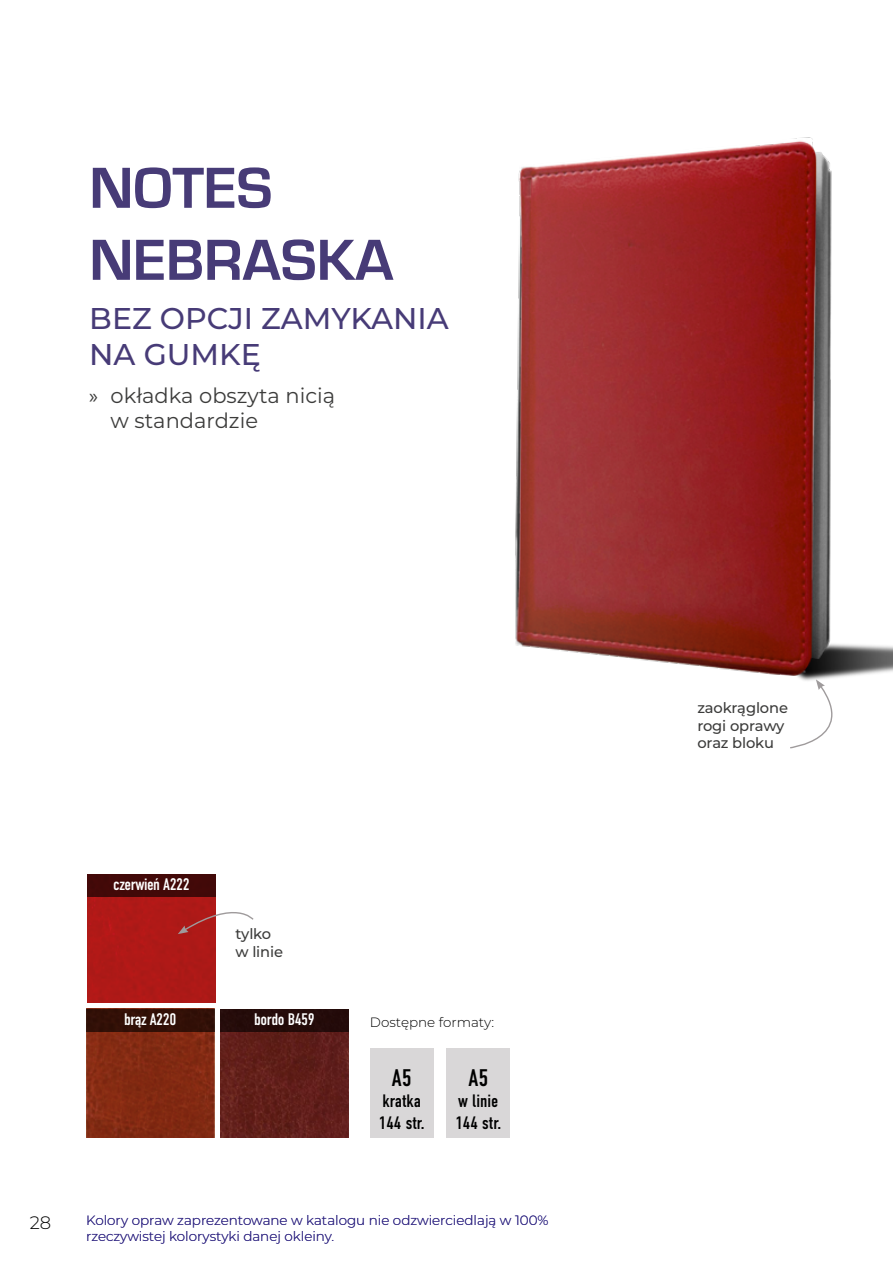
<style>
.page{position:relative;width:893px;height:1263px;background:#fff}
.page>*{position:absolute;margin:0;border:0;box-sizing:border-box;transform-origin:0 0}
.t1{font:700 60px/72px "Eurostile";color:#473b77}
.t2{font:500 30px/36px "Montserrat";color:#473b77}
.t3{font:24px "DIN Condensed";color:#000}
.t4{font:21px/25.2px "Montserrat";color:#3c3c3b}
.t5{font:18px/21.6px "DIN Condensed";color:#000}
.t6{font:300 18px "Montserrat";color:#000}
.t7{font:16.65px "DIN Condensed";letter-spacing:-.025em;color:#fff}
.t8{font:500 14.7px/17.7px "Montserrat";letter-spacing:-.01em;color:#3c3c3b}
.t9{font:300 13.5px/16.2px "Montserrat";color:#312783}
.t10{font:300 13.5px "Montserrat";color:#000}
.s1{font-family:"Myriad Pro"}
</style>
<div class="page">
<img style="left:86px;top:1032px;width:128px;height:105px">
<div style="left:86px;top:1009px;width:128px;height:23px;background:#321007"></div>
<div style="left:88px;top:897px;width:128px;height:105px;background:#af1917"></div>
<img style="left:220px;top:1032px;width:129px;height:105px">
<div style="left:88px;top:874px;width:128px;height:23px;background:#420908"></div>
<div style="left:220px;top:1009px;width:129px;height:23px;background:#240b0a"></div>
<img style="left:515px;top:137px;width:378px;height:542px">
<svg style="left:790px;top:679px;width:43px;height:70px"></svg>
<svg style="left:178px;top:899px;width:76px;height:35px"></svg>
<div style="left:370px;top:1048px;width:64px;height:89px;background:#d9d7d8"></div>
<div style="left:446px;top:1048px;width:64px;height:89px;background:#d9d7d8"></div>
<h1 class="t1" style="left:89px;top:153px;width:306px">NOTES<br>NEBRASKA</h1>
<h2 class="t2" style="left:89px;top:299px;width:361px">BEZ OPCJI ZAMYKANIA<br>NA GUMKĘ</h2>
<h3 class="t4" style="left:111px;top:382px;width:226px;text-indent:-21px"><span class="s1">»</span> okładka obszyta nicią w standardzie</h3>
<p class="t7" style="left:113px;top:875px;width:78px">czerwień A222</p>
<p class="t7" style="left:124px;top:1010px;width:54px">brąz A220</p>
<p class="t8" style="left:235px;top:924px;width:49px">tylko w linie</p>
<p class="t7" style="left:254px;top:1010px;width:62px">bordo B459</p>
<p class="t10" style="left:370px;top:1013px;width:126px">Dostępne formaty:</p>
<h3 class="t3" style="left:392px;top:1064px;width:21px">A5</h3>
<h3 class="t5" style="left:379px;top:1091px;width:47px">kratka<br>144 str.</h3>
<h3 class="t3" style="left:468px;top:1064px;width:21px">A5</h3>
<h3 class="t5" style="left:455px;top:1091px;width:47px">w linie<br>144 str.</h3>
<h3 class="t6" style="left:30px;top:1211px;width:23px">28</h3>
<p class="t9" style="left:86px;top:1212px;width:464px">Kolory opraw zaprezentowane w katalogu nie odzwierciedlają w 100% rzeczywistej kolorystyki danej okleiny.</p>
<p class="t8" style="left:697px;top:698px;width:92px">zaokrąglone rogi oprawy oraz bloku</p>
</div>
